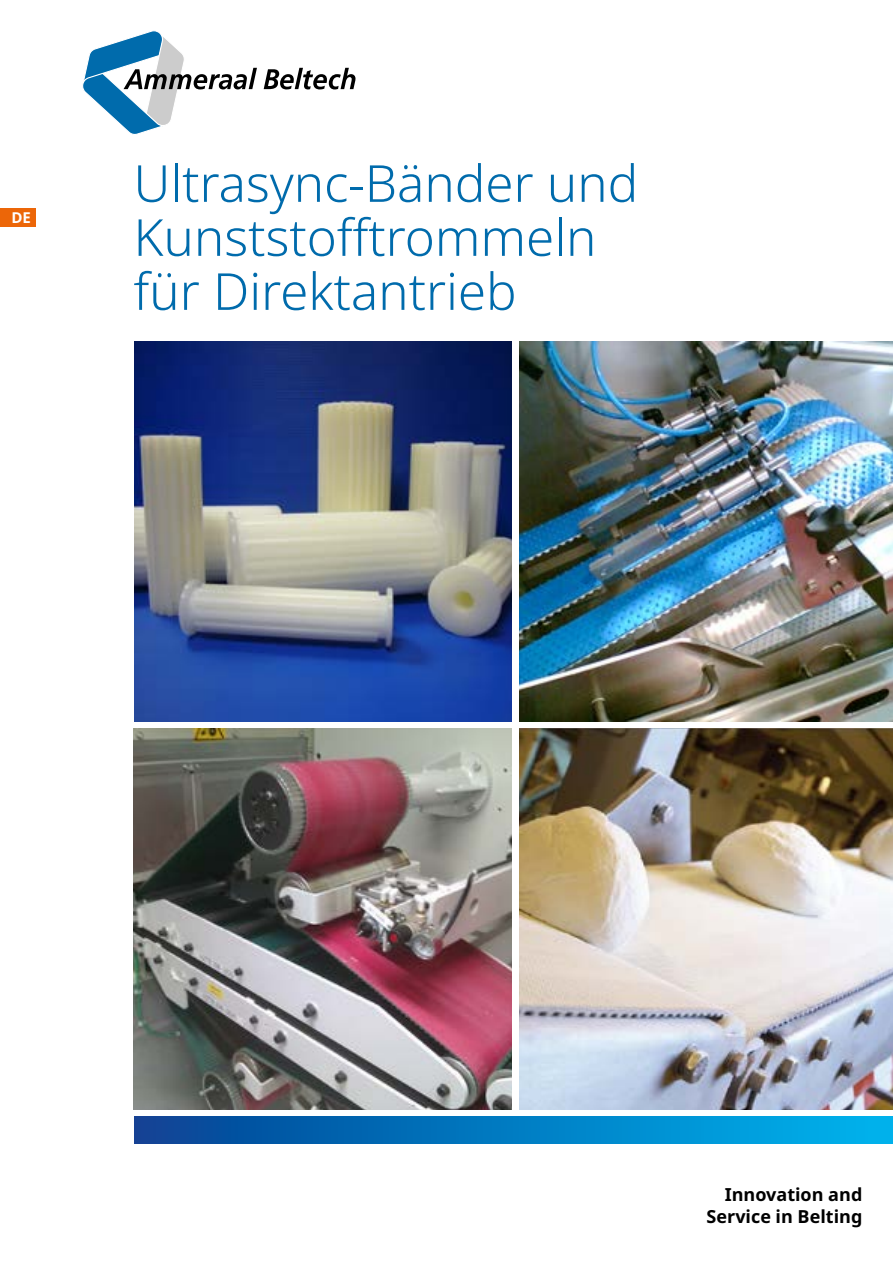
<style>
.page{position:relative;width:893px;height:1263px;background:#fff}
.page>*{position:absolute;margin:0;border:0;box-sizing:border-box;transform-origin:0 0}
.t1{font:300 51px/54px "Noto Sans";color:#006bac}
.t2{font:700 18px/21.6px "Noto Sans";color:#000;text-align:right}
.t3{font:700 15px "Noto Sans";color:#fff}
</style>
<div class="page">
<img style="left:520px;top:341px;width:373px;height:381px">
<img style="left:520px;top:729px;width:373px;height:380px">
<div style="left:134px;top:1116px;width:759px;height:27px;background:linear-gradient(to right,#064295,#00b5ef)"></div>
<img style="left:134px;top:341px;width:378px;height:381px">
<img style="left:134px;top:729px;width:378px;height:380px">
<div style="left:0;top:208px;width:35px;height:18px;background:#ec6608"></div>
<svg style="left:82px;top:30px;width:175px;height:105px"></svg>
<svg style="left:264px;top:68px;width:91px;height:21px"></svg>
<p class="t3" style="left:12px;top:207px;width:21px">DE</p>
<p class="t1" style="left:134px;top:158px;width:506px">Ultrasync-Bänder und<br>Kunststofftrommeln für Direktantrieb</p>
<p class="t2" style="left:707px;top:1184px;width:157px">Innovation and<br>Service in Belting</p>
</div>
